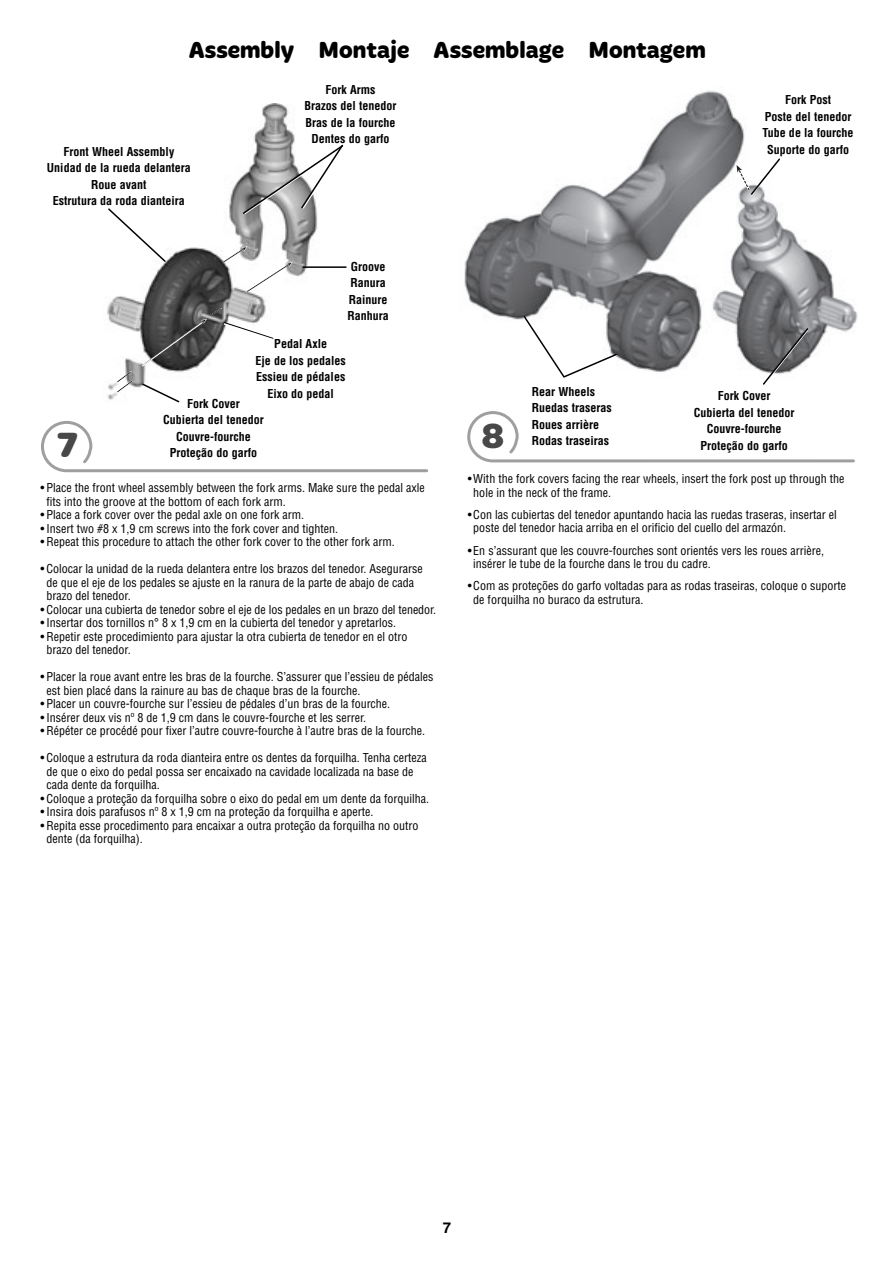
<style>
.page{position:relative;width:894px;height:1263px;background:#fff}
.page>*{position:absolute;margin:0;border:0;box-sizing:border-box;transform-origin:0 0}
.t1{font:700 36px "Merge Pro";color:#484848}
.t2{font:700 24px "Merge Pro";color:#000}
.t3{font:700 15px "Helvetica LT Std";color:#000}
.t4{font:condensed 12px/13.5px "Helvetica LT Std";color:#000}
.t5{font:700 condensed 12px/16.5px "Helvetica LT Std";color:#000;text-align:center}
</style>
<div class="page">
<img style="left:464px;top:90px;width:393px;height:282px">
<img style="left:107px;top:103px;width:211px;height:297px">
<svg style="left:116px;top:370px;width:17px;height:23px"></svg>
<svg style="left:222px;top:246px;width:71px;height:47px"></svg>
<div style="left:15px;top:88px;width:400px;height:333px;border:2px solid #fff;border-radius:14px"></div>
<svg style="left:522px;top:314px;width:96px;height:64px"></svg>
<svg style="left:241px;top:143px;width:103px;height:72px"></svg>
<hr style="left:303px;top:266px;width:43px;height:2px;background:#000">
<svg style="left:140px;top:382px;width:41px;height:21px"></svg>
<svg style="left:107px;top:207px;width:60px;height:56px"></svg>
<svg style="left:761px;top:327px;width:48px;height:58px"></svg>
<svg style="left:734px;top:156px;width:48px;height:41px"></svg>
<svg style="left:39px;top:419px;width:390px;height:54px"></svg>
<svg style="left:467px;top:411px;width:388px;height:52px"></svg>
<svg style="left:141px;top:307px;width:134px;height:60px"></svg>
<h2 class="t2" style="left:188px;top:41px;width:518px">Assembly Montaje Assemblage Montagem</h2>
<p class="t5" style="left:47px;top:144px;width:145px">Front Wheel Assembly<br>Unidad de la rueda delantera<br>Roue avant<br>Estrutura da roda dianteira</p>
<p class="t5" style="left:304px;top:82px;width:93px">Fork Arms<br>Brazos del tenedor<br>Bras de la fourche<br>Dentes do garfo</p>
<p class="t5" style="left:347px;top:259px;width:43px;text-align:left">Groove<br>Ranura<br>Rainure<br>Ranhura</p>
<p class="t5" style="left:762px;top:93px;width:92px">Fork Post<br>Poste del tenedor<br>Tube de la fourche<br>Suporte do garfo</p>
<p class="t5" style="left:255px;top:337px;width:92px">Pedal Axle<br>Eje de los pedales<br>Essieu de pédales<br>Eixo do pedal</p>
<p class="t5" style="left:531px;top:384px;width:81px;text-align:left">Rear Wheels<br>Ruedas traseras<br>Roues arrière<br>Rodas traseiras</p>
<p class="t5" style="left:693px;top:389px;width:102px">Fork Cover<br>Cubierta del tenedor<br>Couvre-fourche<br>Proteção do garfo</p>
<p class="t4" style="left:473px;top:473px;width:372px;text-indent:-5px">• With the fork covers facing the rear wheels, insert the fork post up through the hole in the neck of the frame.</p>
<p class="t4" style="left:473px;top:509px;width:365px;text-indent:-5px">• Con las cubiertas del tenedor apuntando hacia las ruedas traseras, insertar el poste del tenedor hacia arriba en el orificio del cuello del armazón.</p>
<p class="t4" style="left:473px;top:544px;width:352px;text-indent:-5px">• En s’assurant que les couvre-fourches sont orientés vers les roues arrière, insérer le tube de la fourche dans le trou du cadre.</p>
<p class="t4" style="left:473px;top:580px;width:374px;text-indent:-5px">• Com as proteções do garfo voltadas para as rodas traseiras, coloque o suporte de forquilha no buraco da estrutura.</p>
<p class="t5" style="left:163px;top:396px;width:102px">Fork Cover<br>Cubierta del tenedor<br>Couvre-fourche<br>Proteção do garfo</p>
<h1 class="t1" style="left:57px;top:431px;width:22px">7</h1>
<h1 class="t1" style="left:481px;top:421px;width:24px">8</h1>
<p class="t4" style="left:47px;top:482px;width:379px;text-indent:-6px">• Place the front wheel assembly between the fork arms. Make sure the pedal axle fits into the groove at the bottom of each fork arm.</p>
<p class="t4" style="left:40px;top:509px;width:265px">• Place a fork cover over the pedal axle on one fork arm.</p>
<p class="t4" style="left:40px;top:522px;width:299px">• Insert two #8 x 1,9 cm screws into the fork cover and tighten.</p>
<p class="t4" style="left:40px;top:536px;width:355px">• Repeat this procedure to attach the other fork cover to the other fork arm.</p>
<p class="t4" style="left:47px;top:563px;width:377px;text-indent:-6px">• Colocar la unidad de la rueda delantera entre los brazos del tenedor. Asegurarse de que el eje de los pedales se ajuste en la ranura de la parte de abajo de cada brazo del tenedor.</p>
<p class="t4" style="left:40px;top:603px;width:397px">• Colocar una cubierta de tenedor sobre el eje de los pedales en un brazo del tenedor.</p>
<p class="t4" style="left:40px;top:617px;width:357px">• Insertar dos tornillos n° 8 x 1,9 cm en la cubierta del tenedor y apretarlos.</p>
<p class="t4" style="left:47px;top:630px;width:362px;text-indent:-6px">• Repetir este procedimiento para ajustar la otra cubierta de tenedor en el otro brazo del tenedor.</p>
<p class="t4" style="left:47px;top:671px;width:388px;text-indent:-6px">• Placer la roue avant entre les bras de la fourche. S’assurer que l’essieu de pédales est bien placé dans la rainure au bas de chaque bras de la fourche.</p>
<p class="t4" style="left:40px;top:698px;width:351px">• Placer un couvre-fourche sur l’essieu de pédales d’un bras de la fourche.</p>
<p class="t4" style="left:40px;top:711px;width:327px">• Insérer deux vis nº 8 de 1,9 cm dans le couvre-fourche et les serrer.</p>
<p class="t4" style="left:40px;top:725px;width:386px">• Répéter ce procédé pour fixer l’autre couvre-fourche à l’autre bras de la fourche.</p>
<p class="t4" style="left:47px;top:752px;width:381px;text-indent:-6px">• Coloque a estrutura da roda dianteira entre os dentes da forquilha. Tenha certeza de que o eixo do pedal possa ser encaixado na cavidade localizada na base de cada dente da forquilha.</p>
<p class="t4" style="left:40px;top:792px;width:390px">• Coloque a proteção da forquilha sobre o eixo do pedal em um dente da forquilha.</p>
<p class="t4" style="left:40px;top:806px;width:334px">• Insira dois parafusos nº 8 x 1,9 cm na proteção da forquilha e aperte.</p>
<p class="t4" style="left:47px;top:819px;width:373px;text-indent:-6px">• Repita esse procedimento para encaixar a outra proteção da forquilha no outro dente (da forquilha).</p>
<p class="t3" style="left:442px;top:1222px;width:10px">7</p>
</div>
